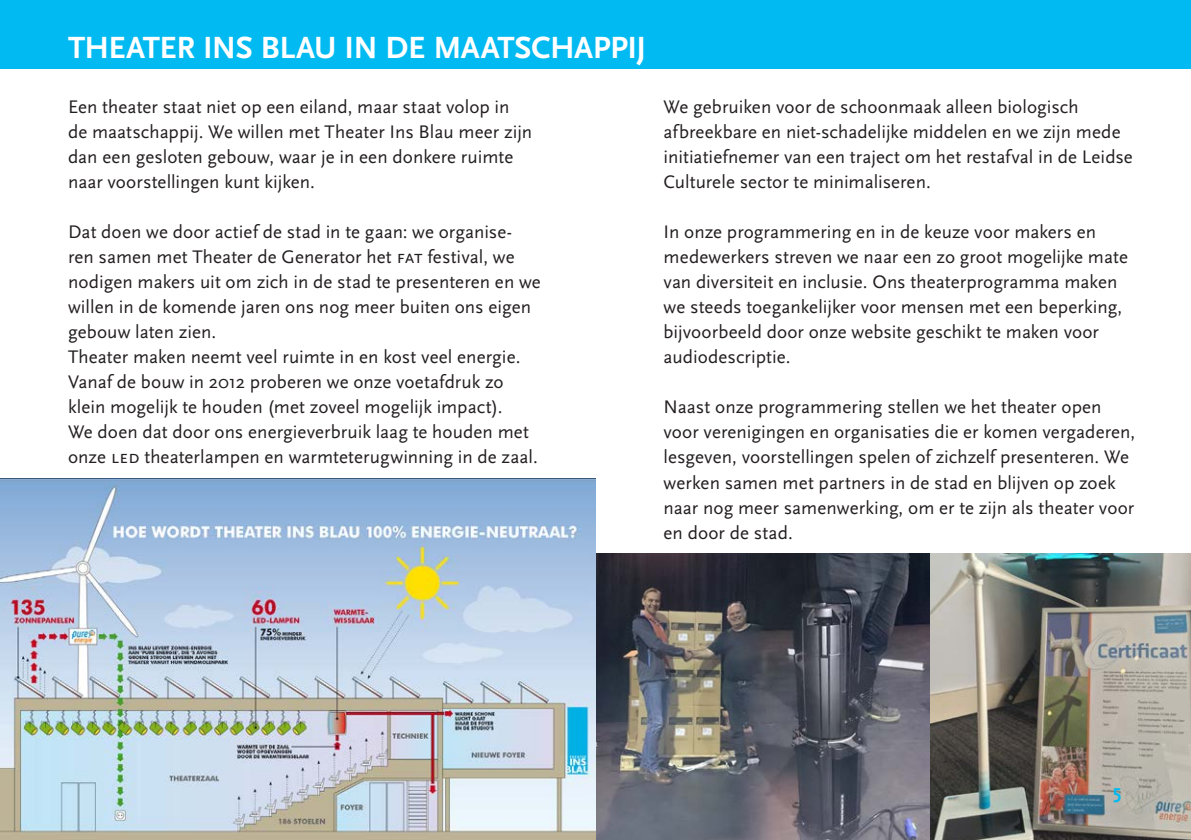
<style>
.page{position:relative;width:1191px;height:840px;background:#fff}
.page>*{position:absolute;margin:0;border:0;box-sizing:border-box;transform-origin:0 0}
.t1{font:700 32px "Scala Sans";letter-spacing:-.015em;color:#fff}
.t2{font:700 20px "Scala Sans";color:#00baf1}
.t3{font:19px/25px "Scala Sans";letter-spacing:.005em;color:#231f20}
.s1{font-family:"Scala Sans Caps"}
</style>
<div class="page">
<div style="left:0;top:0;width:1191px;height:68px;background:#00baf1"></div>
<img style="left:595px;top:553px;width:596px;height:286px">
<img style="left:0;top:478px;width:595px;height:361px">
<p class="t1" style="left:68px;top:30px;width:579px">THEATER INS BLAU IN DE MAATSCHAPPIJ</p>
<p class="t3" style="left:68px;top:95px;width:466px">Een theater staat niet op een eiland, maar staat volop in de maatschappij. We willen met Theater Ins Blau meer zijn dan een gesloten gebouw, waar je in een donkere ruimte naar voorstellingen kunt kijken.</p>
<p class="t3" style="left:68px;top:220px;width:474px">Dat doen we door actief de stad in te gaan: we organise&shy;ren samen met Theater de Generator het <span class="s1">fat</span> festival, we nodigen makers uit om zich in de stad te presenteren en we willen in de komende jaren ons nog meer buiten ons eigen gebouw laten zien.</p>
<p class="t3" style="left:68px;top:345px;width:471px">Theater maken neemt veel ruimte in en kost veel energie.<br>Vanaf de bouw in 2012 proberen we onze voetafdruk zo klein mogelijk te houden (met zoveel mogelijk impact).<br>We doen dat door ons energieverbruik laag te houden met onze <span class="s1">led</span> theaterlampen en warmteterugwinning in de zaal.</p>
<p class="t3" style="left:663px;top:95px;width:471px">We gebruiken voor de schoonmaak alleen biologisch afbreekbare en niet-schadelijke middelen en we zijn mede initiatiefnemer van een traject om het restafval in de Leidse Culturele sector te minimaliseren.</p>
<p class="t3" style="left:663px;top:220px;width:466px">In onze programmering en in de keuze voor makers en medewerkers streven we naar een zo groot mogelijke mate van diversiteit en inclusie. Ons theaterprogramma maken we steeds toegankelijker voor mensen met een beperking, bijvoorbeeld door onze website geschikt te maken voor audiodescriptie.</p>
<p class="t3" style="left:663px;top:395px;width:473px">Naast onze programmering stellen we het theater open voor verenigingen en organisaties die er komen vergaderen, lesgeven, voorstellingen spelen of zichzelf presenteren. We werken samen met partners in de stad en blijven op zoek naar nog meer samenwerking, om er te zijn als theater voor en door de stad.</p>
<p class="t2" style="left:1113px;top:780px;width:10px">5</p>
</div>
